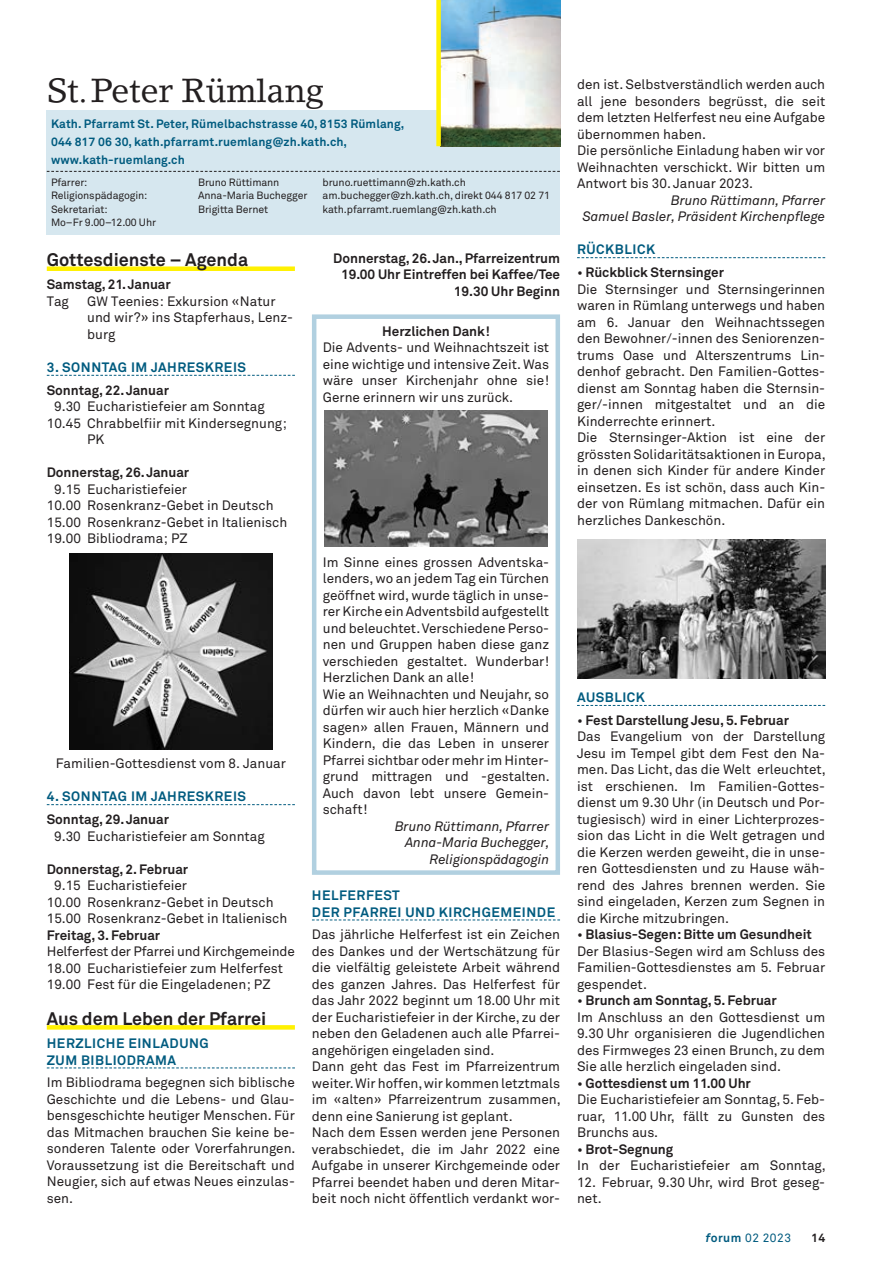
<style>
.page{position:relative;width:872px;height:1263px;background:#fff}
.page>*{position:absolute;margin:0;border:0;box-sizing:border-box;transform-origin:0 0}
.t1{font:33px "Lino Letter";letter-spacing:-.01em;color:#231f20}
.t2{font:700 18px "Akkurat Pro";color:#231f20}
.t3{font:13.5px/16.5px "Akkurat Pro";color:#231f20}
.t4{font:700 13.5px/16.5px "Akkurat Pro";letter-spacing:-.005em;color:#231f20;text-align:right}
.t5{font:700 13.5px/16.5px "Akkurat Pro";letter-spacing:.04em;color:#005b7f}
.t6{font:italic 13.5px/16.5px "Akkurat Pro";letter-spacing:-.005em;color:#231f20;text-align:right}
.t7{font:700 12px/18px "Akkurat Pro";letter-spacing:.01em;color:#005b7f}
.t8{font:12px "Akkurat Pro";letter-spacing:.04em;color:#005b7f}
.t9{font:700 12px "Akkurat Pro";color:#231f20}
.t10{font:10.5px "Akkurat Pro";letter-spacing:-.01em;color:#231f20}
.s1{font-weight:700}
.s2{font-weight:700;font-style:italic}
</style>
<div class="page">
<div style="left:47px;top:266px;width:248px;height:5px;background:#fff101"></div>
<svg style="left:47px;top:375px;width:248px;height:1px"></svg>
<svg style="left:577px;top:257px;width:248px;height:1px"></svg>
<div style="left:47px;top:111px;width:513px;height:124px;background:#d6e7ef"></div>
<img style="left:441px;top:0;width:119px;height:146px">
<div style="left:436px;top:0;width:5px;height:146px;background:#fff101"></div>
<svg style="left:47px;top:171px;width:513px;height:1px"></svg>
<img style="left:577px;top:539px;width:248px;height:140px">
<img style="left:69px;top:553px;width:203px;height:197px">
<div style="left:312px;top:314px;width:248px;height:561px;border:4px solid #b1d0e0"></div>
<img style="left:324px;top:410px;width:223px;height:136px">
<svg style="left:47px;top:804px;width:248px;height:1px"></svg>
<div style="left:47px;top:1025px;width:248px;height:5px;background:#fff101"></div>
<svg style="left:47px;top:1067px;width:248px;height:1px"></svg>
<svg style="left:312px;top:919px;width:248px;height:1px"></svg>
<svg style="left:577px;top:705px;width:248px;height:1px"></svg>
<h1 class="t1" style="left:47px;top:70px;width:279px">St.Peter Rümlang</h1>
<p class="t7" style="left:51px;top:115px;width:355px">Kath. Pfarramt St. Peter, Rümelbachstrasse 40, 8153 Rümlang,<br>044 817 06 30, kath.pfarramt.ruemlang@zh.kath.ch, www.kath-ruemlang.ch</p>
<p class="t10" style="left:51px;top:176px;width:38px">Pfarrer:</p>
<p class="t10" style="left:198px;top:176px;width:83px">Bruno Rüttimann</p>
<p class="t10" style="left:323px;top:176px;width:145px">bruno.ruettimann@zh.kath.ch</p>
<p class="t10" style="left:51px;top:189px;width:98px">Religionspädagogin:</p>
<p class="t10" style="left:198px;top:189px;width:111px">Anna-Maria Buchegger</p>
<p class="t10" style="left:323px;top:189px;width:229px">am.buchegger@zh.kath.ch, direkt 044 817 02 71</p>
<p class="t10" style="left:51px;top:203px;width:58px">Sekretariat:</p>
<p class="t10" style="left:198px;top:203px;width:72px">Brigitta Bernet</p>
<p class="t10" style="left:323px;top:203px;width:176px">kath.pfarramt.ruemlang@zh.kath.ch</p>
<p class="t10" style="left:51px;top:216px;width:107px">Mo–Fr 9.00–12.00 Uhr</p>
<h2 class="t2" style="left:47px;top:249px;width:203px">Gottesdienste – Agenda</h2>
<p class="t4" style="left:47px;top:276px;width:126px">Samstag, 21. Januar</p>
<p class="t3" style="left:47px;top:293px;width:24px">Tag</p>
<p class="t3" style="left:87px;top:293px;width:207px">GW Teenies: Exkursion «Natur und wir?» ins Stapferhaus, Lenz&shy;burg</p>
<p class="t5" style="left:47px;top:359px;width:201px">3. SONNTAG IM JAHRESKREIS</p>
<p class="t4" style="left:47px;top:382px;width:124px">Sonntag, 22. Januar</p>
<p class="t3" style="left:54px;top:399px;width:212px">9.30 Eucharistiefeier am Sonntag</p>
<p class="t3" style="left:47px;top:415px;width:241px">10.45 Chrabbelfiir mit Kindersegnung;</p>
<p class="t3" style="left:87px;top:432px;width:19px">PK</p>
<p class="t4" style="left:47px;top:464px;width:144px">Donnerstag, 26. Januar</p>
<p class="t3" style="left:47px;top:481px;width:242px;text-indent:7px">9.15 Eucharistiefeier<br>10.00 Rosenkranz-Gebet in Deutsch<br>15.00 Rosenkranz-Gebet in Italienisch<br>19.00 Bibliodrama; PZ</p>
<p class="t3" style="left:56px;top:756px;width:232px">Familien-Gottesdienst vom 8. Januar</p>
<p class="t5" style="left:47px;top:788px;width:201px">4. SONNTAG IM JAHRESKREIS</p>
<p class="t4" style="left:47px;top:811px;width:124px">Sonntag, 29. Januar</p>
<p class="t3" style="left:54px;top:828px;width:212px">9.30 Eucharistiefeier am Sonntag</p>
<p class="t4" style="left:47px;top:861px;width:143px">Donnerstag, 2. Februar</p>
<p class="t3" style="left:47px;top:877px;width:242px;text-indent:7px">9.15 Eucharistiefeier<br>10.00 Rosenkranz-Gebet in Deutsch<br>15.00 Rosenkranz-Gebet in Italienisch</p>
<p class="t4" style="left:47px;top:927px;width:115px">Freitag, 3. Februar</p>
<p class="t3" style="left:47px;top:943px;width:250px">Helferfest der Pfarrei und Kirchgemeinde<br>18.00 Eucharistiefeier zum Helferfest<br>19.00 Fest für die Eingeladenen; PZ</p>
<h2 class="t2" style="left:47px;top:1007px;width:221px">Aus dem Leben der Pfarrei</h2>
<p class="t5" style="left:47px;top:1035px;width:163px">HERZLICHE EINLADUNG<br>ZUM BIBLIODRAMA</p>
<p class="t3" style="left:47px;top:1075px;width:250px;text-align:justify">Im Bibliodrama begegnen sich biblische Geschichte und die Lebens- und Glau&shy;bensgeschichte heutiger Menschen. Für das Mitmachen brauchen Sie keine be&shy;sonderen Talente oder Vorerfahrungen.<br>Voraussetzung ist die Bereitschaft und Neugier, sich auf etwas Neues einzulas&shy;sen.</p>
<p class="t4" style="left:333px;top:250px;width:228px">Donnerstag, 26. Jan., Pfarreizentrum<br>19.00 Uhr Eintreffen bei Kaffee/Tee<br>19.30 Uhr Beginn</p>
<p class="t4" style="left:382px;top:323px;width:109px">Herzlichen Dank!</p>
<p class="t3" style="left:323px;top:340px;width:228px;text-align:justify">Die Advents- und Weihnachtszeit ist eine wichtige und intensive Zeit. Was wäre unser Kirchenjahr ohne sie!<br>Gerne erinnern wir uns zurück.</p>
<p class="t3" style="left:323px;top:554px;width:228px">Im Sinne eines grossen Adventska&shy;lenders, wo an jedem Tag ein Türchen geöffnet wird, wurde täglich in unse&shy;rer Kirche ein Adventsbild aufgestellt und beleuchtet. Verschiedene Perso&shy;nen und Gruppen haben diese ganz verschieden gestaltet. Wunderbar!<br>Herzlichen Dank an alle!<br>Wie an Weihnachten und Neujahr, so dürfen wir auch hier herzlich «Danke sagen» allen Frauen, Männern und<br>Kindern, die das Leben in unserer<br>Pfarrei sichtbar oder mehr im Hinter&shy;grund mittragen und -gestalten.<br>Auch davon lebt unsere Gemein&shy;schaft!</p>
<p class="t6" style="left:395px;top:818px;width:157px">Bruno Rüttimann, Pfarrer<br>Anna-Maria Buchegger,<br>Religionspädagogin</p>
<p class="t5" style="left:312px;top:887px;width:245px">HELFERFEST<br>DER PFARREI UND KIRCHGEMEINDE</p>
<p class="t3" style="left:312px;top:927px;width:250px">Das jährliche Helferfest ist ein Zeichen des Dankes und der Wertschätzung für die vielfältig geleistete Arbeit während des ganzen Jahres. Das Helferfest für das Jahr 2022 beginnt um 18.00 Uhr mit der Eucharistiefeier in der Kirche, zu der neben den Geladenen auch alle Pfarrei&shy;angehörigen eingeladen sind.<br>Dann geht das Fest im Pfarreizentrum weiter. Wir hoffen, wir kommen letztmals im «alten» Pfarreizentrum zusammen, denn eine Sanierung ist geplant.<br>Nach dem Essen werden jene Personen verabschiedet, die im Jahr 2022 eine Aufgabe in unserer Kirchgemeinde oder Pfarrei beendet haben und deren Mitar&shy;beit noch nicht öffentlich verdankt wor-</p>
<p class="t3" style="left:577px;top:77px;width:250px">den ist. Selbstverständlich werden auch all jene besonders begrüsst, die seit dem letzten Helferfest neu eine Aufgabe übernommen haben.<br>Die persönliche Einladung haben wir vor Weihnachten verschickt. Wir bitten um Antwort bis 30. Januar 2023.</p>
<p class="t6" style="left:582px;top:192px;width:244px">Bruno Rüttimann, Pfarrer<br>Samuel Basler, Präsident Kirchenpflege</p>
<p class="t5" style="left:577px;top:241px;width:80px">RÜCKBLICK</p>
<p class="t3" style="left:577px;top:265px;width:250px">• <span class="s1">Rückblick Sternsinger<br></span>Die Sternsinger und Sternsingerinnen waren in Rümlang unterwegs und haben am 6. Januar den Weihnachtssegen den Bewohner/-innen des Seniorenzen&shy;trums Oase und Alterszentrums Lin&shy;denhof gebracht. Den Familien-Gottes&shy;dienst am Sonntag haben die Sternsin&shy;ger/-innen mitgestaltet und an die Kinderrechte erinnert.<br>Die Sternsinger-Aktion ist eine der grössten Solidaritätsaktionen in Europa, in denen sich Kinder für andere Kinder einsetzen. Es ist schön, dass auch Kin&shy;der von Rümlang mitmachen. Dafür ein herzliches Dankeschön.</p>
<p class="t5" style="left:577px;top:689px;width:69px">AUSBLICK</p>
<p class="t3" style="left:577px;top:712px;width:250px">• <span class="s1">Fest Darstellung Jesu, 5. Februar<br></span>Das Evangelium von der Darstellung Jesu im Tempel gibt dem Fest den Na&shy;men. Das Licht, das die Welt erleuchtet, ist erschienen. Im Familien-Gottes&shy;dienst um 9.30 Uhr (in Deutsch und Por&shy;tugiesisch) wird in einer Lichterprozes&shy;sion das Licht in die Welt getragen und die Kerzen werden geweiht, die in unse&shy;ren Gottesdiensten und zu Hause wäh&shy;rend des Jahres brennen werden. Sie sind eingeladen, Kerzen zum Segnen in die Kirche mitzubringen.</p>
<p class="t3" style="left:577px;top:927px;width:250px">• <span class="s1">Blasius-Segen: Bitte um Gesundheit<br></span>Der Blasius-Segen wird am Schluss des<br>Familien-Gottesdienstes am 5. Februar gespendet.</p>
<p class="t3" style="left:577px;top:993px;width:250px">• <span class="s1">Brunch am Sonntag, 5. Februar<br></span>Im Anschluss an den Gottesdienst um 9.30 Uhr organisieren die Jugendlichen des Firmweges 23 einen Brunch, zu dem Sie alle herzlich eingeladen sind.</p>
<p class="t3" style="left:577px;top:1075px;width:250px">• <span class="s1">Gottesdienst um 11.00 Uhr<br></span>Die Eucharistiefeier am Sonntag, 5. Feb&shy;ruar, 11.00 Uhr, fällt zu Gunsten des<br>Brunchs aus.</p>
<p class="t3" style="left:577px;top:1141px;width:250px">• <span class="s1">Brot-Segnung<br></span>In der Eucharistiefeier am Sonntag,</p>
<p class="t3" style="left:577px;top:1174px;width:250px">12. Februar, 9.30 Uhr, wird Brot geseg&shy;net.</p>
<p class="t8" style="left:705px;top:1231px;width:87px"><span class="s2">f</span><span class="s1">orum</span> 02 2023</p>
<p class="t9" style="left:811px;top:1231px;width:16px">14</p>
</div>
